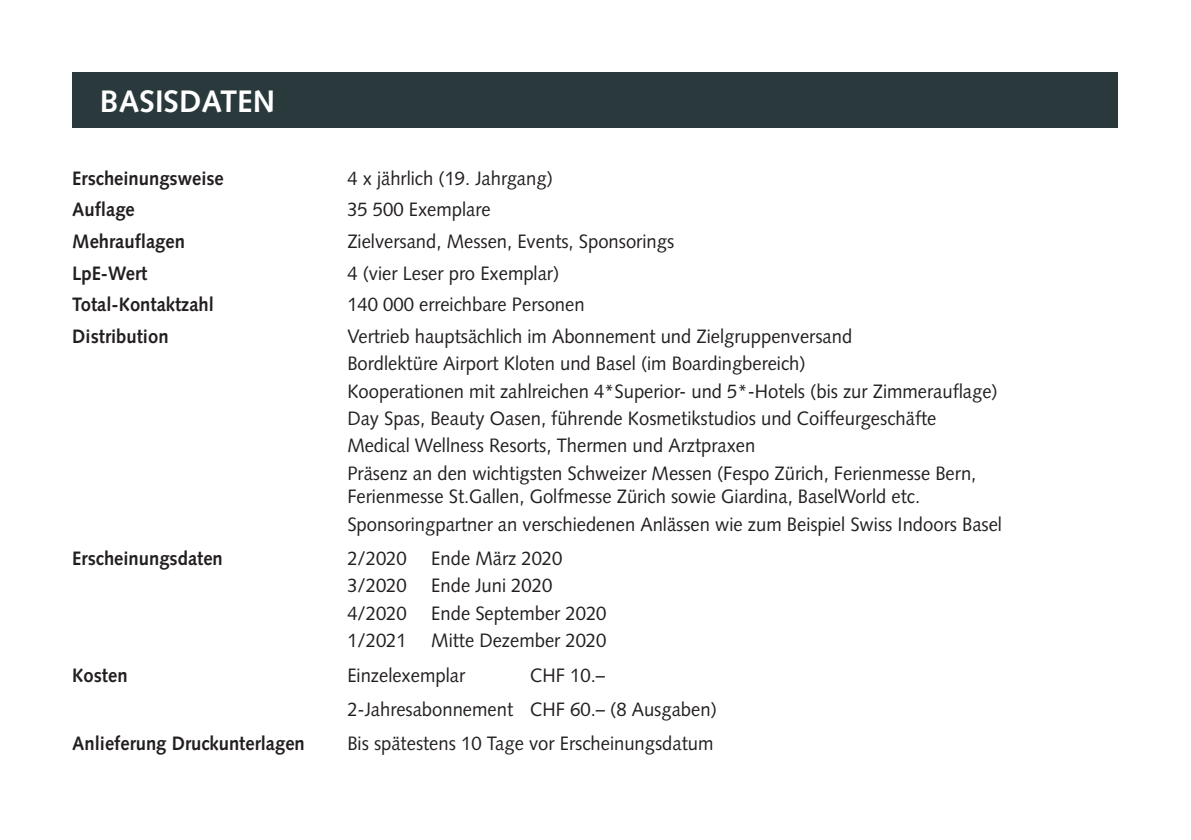
<style>
.page{position:relative;width:1191px;height:840px;background:#fff}
.page>*{position:absolute;margin:0;border:0;box-sizing:border-box;transform-origin:0 0}
.t1{font:700 31px "Syntax";color:#fff}
.t2{font:19.4px/27.4px "Syntax";color:#231f20;scale:.95 1}
.t3{font:700 19.4px "Syntax";color:#231f20;scale:.95 1}
</style>
<div class="page">
<div style="left:72px;top:72px;width:1045px;height:55px;background:#2a3a3c"></div>
<h1 class="t1" style="left:100px;top:83px;width:177px">BASISDATEN</h1>
<p class="t3" style="left:72px;top:167px;width:161px">Erscheinungsweise</p>
<p class="t2" style="left:347px;top:164px;width:218px">4 x jährlich (19. Jahrgang)</p>
<p class="t3" style="left:72px;top:198px;width:67px">Auflage</p>
<p class="t2" style="left:347px;top:196px;width:152px">35 500 Exemplare</p>
<p class="t3" style="left:72px;top:230px;width:120px">Mehrauflagen</p>
<p class="t2" style="left:347px;top:227px;width:345px">Zielversand, Messen, Events, Sponsorings</p>
<p class="t3" style="left:72px;top:261px;width:81px">LpE-Wert</p>
<p class="t2" style="left:347px;top:259px;width:224px">4 (vier Leser pro Exemplar)</p>
<p class="t3" style="left:72px;top:293px;width:151px">Total-Kontaktzahl</p>
<p class="t2" style="left:347px;top:290px;width:251px">140 000 erreichbare Personen</p>
<p class="t3" style="left:72px;top:324px;width:103px">Distribution</p>
<p class="t2" style="left:347px;top:322px;width:686px">Vertrieb hauptsächlich im Abonnement und Zielgruppenversand<br>Bordlektüre Airport Kloten und Basel (im Boardingbereich)<br>Kooperationen mit zahlreichen 4*Superior- und 5*-Hotels (bis zur Zimmerauflage)<br>Day Spas, Beauty Oasen, führende Kosmetikstudios und Coiffeurgeschäfte Medical Wellness Resorts, Thermen und Arztpraxen<br>Präsenz an den wichtigsten Schweizer Messen (Fespo Zürich, Ferienmesse Bern,</p>
<p class="t2" style="left:347px;top:482px;width:690px">Ferienmesse St.Gallen, Golfmesse Zürich sowie Giardina, BaselWorld etc.<br>Sponsoringpartner an verschiedenen Anlässen wie zum Beispiel Swiss Indoors Basel</p>
<p class="t3" style="left:72px;top:547px;width:160px">Erscheinungsdaten</p>
<p class="t2" style="left:347px;top:544px;width:64px">2/2020</p>
<p class="t2" style="left:431px;top:544px;width:139px">Ende März 2020</p>
<p class="t2" style="left:347px;top:571px;width:64px">3/2020</p>
<p class="t2" style="left:431px;top:571px;width:129px">Ende Juni 2020</p>
<p class="t2" style="left:347px;top:599px;width:64px">4/2020</p>
<p class="t2" style="left:431px;top:599px;width:186px">Ende September 2020</p>
<p class="t2" style="left:347px;top:626px;width:64px">1/2021</p>
<p class="t2" style="left:431px;top:626px;width:186px">Mitte Dezember 2020</p>
<p class="t3" style="left:72px;top:663px;width:60px">Kosten</p>
<p class="t2" style="left:347px;top:660px;width:125px">Einzelexemplar</p>
<p class="t2" style="left:347px;top:657px;width:390px;line-height:34.2px;text-indent:183px">CHF 10.–<br>2-Jahresabonnement CHF 60.– (8 Ausgaben)</p>
<p class="t3" style="left:72px;top:732px;width:246px">Anlieferung Druckunterlagen</p>
<p class="t2" style="left:347px;top:729px;width:387px">Bis spätestens 10 Tage vor Erscheinungsdatum</p>
</div>
